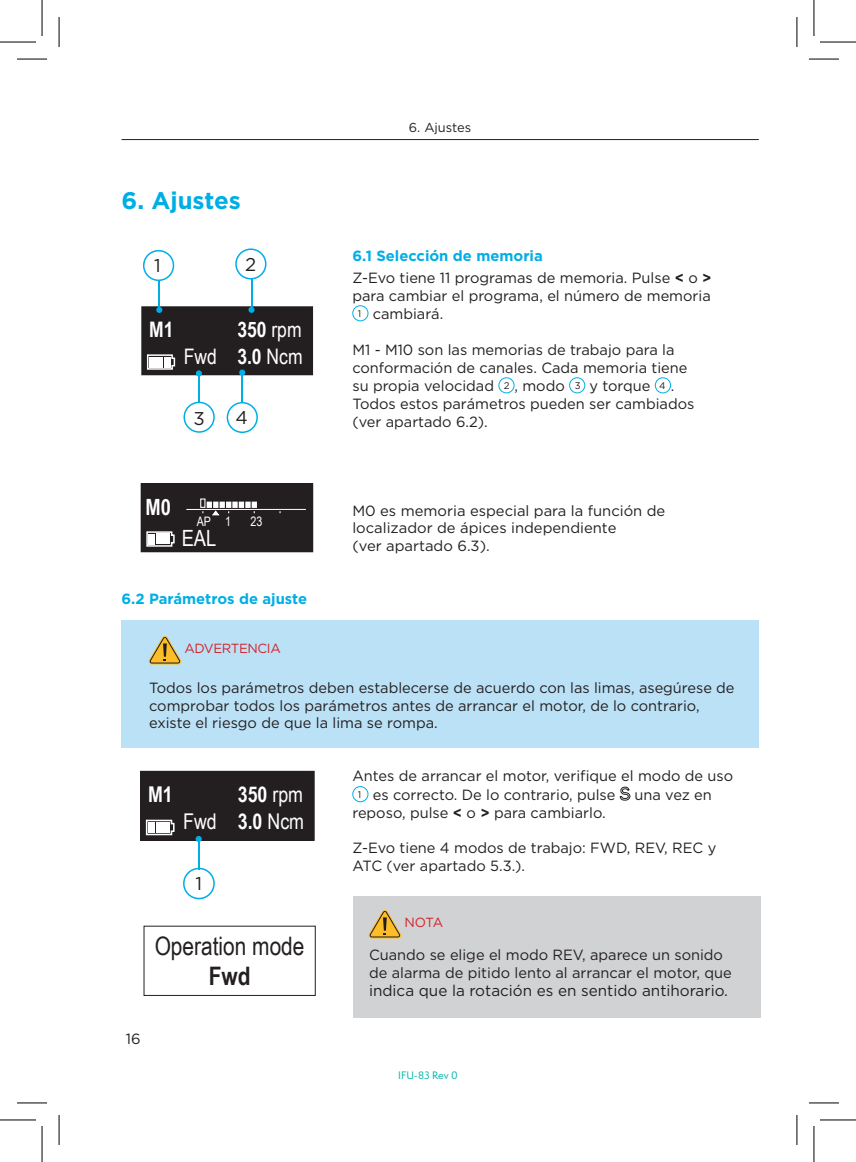
<style>
.page{position:relative;width:856px;height:1162px;background:#fff}
.page>*{position:absolute;margin:0;border:0;box-sizing:border-box;transform-origin:0 0}
.t1{font:25.4px "Arial Narrow";color:#231f20}
.t2{font:700 25.4px "Arial Narrow";color:#231f20}
.t3{font:700 24px "Gotham";color:#00aee6}
.t4{font:22.4px "Arial Narrow";color:#fff}
.t5{font:700 22.4px "Arial Narrow";color:#fff}
.t6{font:21.6px/27.4px "Arial Narrow";color:#fff;text-align:right}
.t7{font:700 21.6px "Arial Narrow";color:#fff}
.t8{font:21.4px/27px "Arial Narrow";color:#fff;text-align:right}
.t9{font:700 21.4px "Arial Narrow";color:#fff}
.t10{font:18.4px "Gotham";color:#231f20}
.t11{font:15.4px "Gotham";color:#231f20}
._1_TÍTULO{font:14.8px/17.8px "Gotham";color:#231f20}
.t12{font:700 14.8px "Gotham";color:#00aee6}
.t13{font:13.2px "Gotham";letter-spacing:-.03em;color:#d1232a}
.t14{font:13px "Gotham";color:#231f20}
.t15{font:13px "Arial Narrow";color:#fff}
.t16{font:500 10px "Semplicita Pro";color:#10bab2}
.t17{font:9.6px "Gotham";color:#231f20}
.s1{font-weight:700}
</style>
<div class="page">
<div style="left:353px;top:896px;width:406px;height:121px;background:#d1d2d4"></div>
<svg style="left:368px;top:910px;width:33px;height:28px"></svg>
<div style="left:121px;top:620px;width:637px;height:127px;background:#bbe1f6"></div>
<svg style="left:148px;top:636px;width:33px;height:28px"></svg>
<div style="left:352px;top:305px;width:16px;height:16px;border:1px solid #00aee6;border-radius:50%"></div>
<div style="left:498px;top:377px;width:16px;height:16px;border:1px solid #00aee6;border-radius:50%"></div>
<div style="left:569px;top:377px;width:16px;height:16px;border:1px solid #00aee6;border-radius:50%"></div>
<div style="left:654px;top:377px;width:16px;height:16px;border:1px solid #00aee6;border-radius:50%"></div>
<div style="left:352px;top:786px;width:16px;height:16px;border:1px solid #00aee6;border-radius:50%"></div>
<svg style="left:619px;top:786px;width:11px;height:14px"></svg>
<hr style="left:121px;top:139px;width:637px;height:1px;background:#231f20">
<div style="left:142px;top:307px;width:170px;height:68px;background:#231f20"></div>
<div style="left:141px;top:306px;width:172px;height:69px;border:1px solid #231f20"></div>
<svg style="left:142px;top:248px;width:125px;height:185px"></svg>
<div style="left:141px;top:483px;width:171px;height:68px;background:#231f20"></div>
<div style="left:141px;top:483px;width:172px;height:69px;border:1px solid #231f20"></div>
<svg style="left:146px;top:531px;width:29px;height:16px"></svg>
<div style="left:149px;top:533px;width:6px;height:11px;background:#fff"></div>
<div style="left:156px;top:533px;width:6px;height:11px;background:#fff"></div>
<div style="left:163px;top:533px;width:7px;height:11px;background:#fff"></div>
<hr style="left:186px;top:509px;width:120px;height:1px;background:#fff">
<div style="left:219px;top:501px;width:6px;height:7px;background:#fff"></div>
<div style="left:206px;top:501px;width:6px;height:7px;background:#fff"></div>
<div style="left:251px;top:501px;width:6px;height:7px;background:#fff"></div>
<div style="left:200px;top:498px;width:5px;height:10px;border:1px solid #fff"></div>
<svg style="left:226px;top:501px;width:28px;height:12px"></svg>
<svg style="left:211px;top:501px;width:8px;height:14px"></svg>
<div style="left:141px;top:771px;width:173px;height:69px;background:#231f20"></div>
<div style="left:140px;top:770px;width:174px;height:70px;border:1px solid #231f20"></div>
<svg style="left:145px;top:819px;width:30px;height:16px"></svg>
<div style="left:148px;top:821px;width:7px;height:11px;background:#fff"></div>
<div style="left:156px;top:821px;width:6px;height:11px;background:#fff"></div>
<div style="left:163px;top:821px;width:7px;height:11px;background:#fff"></div>
<hr style="left:198px;top:838px;width:1px;height:31px;background:#00aee6">
<svg style="left:195px;top:835px;width:7px;height:6px"></svg>
<div style="left:183px;top:867px;width:32px;height:32px;border:2px solid #00aee6;border-radius:50%"></div>
<hr style="left:17px;top:59px;width:30px;height:1px;background:#000">
<hr style="left:808px;top:59px;width:30px;height:1px;background:#000">
<hr style="left:17px;top:1102px;width:30px;height:1px;background:#000">
<hr style="left:808px;top:1102px;width:30px;height:1px;background:#000">
<hr style="left:59px;top:17px;width:1px;height:30px;background:#000">
<hr style="left:59px;top:1114px;width:1px;height:30px;background:#000">
<hr style="left:796px;top:17px;width:1px;height:30px;background:#000">
<hr style="left:796px;top:1114px;width:1px;height:30px;background:#000">
<hr style="left:0;top:42px;width:36px;height:1px;background:#000">
<hr style="left:819px;top:42px;width:36px;height:1px;background:#000">
<hr style="left:0;top:1119px;width:36px;height:1px;background:#000">
<hr style="left:819px;top:1119px;width:36px;height:1px;background:#000">
<hr style="left:42px;top:0;width:1px;height:36px;background:#000">
<hr style="left:42px;top:1125px;width:1px;height:36px;background:#000">
<hr style="left:813px;top:0;width:1px;height:36px;background:#000">
<hr style="left:813px;top:1125px;width:1px;height:36px;background:#000">
<p class="t3" style="left:121px;top:184px;width:121px">6. Ajustes</p>
<p class="t10" style="left:154px;top:255px;width:8px">1</p>
<p class="t10" style="left:245px;top:254px;width:13px">2</p>
<h3 class="t9" style="left:149px;top:313px;width:26px">M1</h3>
<h3 class="t8" style="left:183px;top:314px;width:120px"><span class="s1">350</span> rpm<br>Fwd <span class="s1">3.0</span> Ncm</h3>
<p class="t10" style="left:193px;top:408px;width:13px">3</p>
<p class="t10" style="left:235px;top:407px;width:14px">4</p>
<h3 class="t5" style="left:145px;top:489px;width:27px">M0</h3>
<p class="t15" style="left:197px;top:511px;width:36px">AP 1</p>
<p class="t15" style="left:250px;top:511px;width:13px">23</p>
<h3 class="t4" style="left:182px;top:521px;width:36px">EAL</h3>
<p class="t12" style="left:121px;top:589px;width:187px">6.2 Parámetros de ajuste</p>
<p class="t13" style="left:184px;top:640px;width:98px">ADVERTENCIA</p>
<p class="t14" style="left:408px;top:120px;width:64px">6. Ajustes</p>
<p class="t12" style="left:352px;top:245px;width:192px">6.1 Selección de memoria</p>
<p class="_1_TÍTULO" style="left:352px;top:268px;width:360px">Z-Evo tiene 11 programas de memoria. Pulse <span class="s1">&lt;</span> o <span class="s1">&gt; </span>para cambiar el programa, el número de memoria</p>
<p class="t17" style="left:357px;top:308px;width:5px">1</p>
<p class="_1_TÍTULO" style="left:372px;top:305px;width:72px">cambiará.</p>
<p class="_1_TÍTULO" style="left:352px;top:340px;width:336px">M1 - M10 son las memorias de trabajo para la conformación de canales. Cada memoria tiene su propia velocidad</p>
<p class="t17" style="left:503px;top:380px;width:7px">2</p>
<p class="_1_TÍTULO" style="left:514px;top:377px;width:52px">, modo</p>
<p class="t17" style="left:574px;top:380px;width:7px">3</p>
<p class="_1_TÍTULO" style="left:589px;top:377px;width:62px">y torque</p>
<p class="t17" style="left:658px;top:380px;width:8px">4</p>
<p class="_1_TÍTULO" style="left:352px;top:377px;width:343px;text-indent:318px">.<br>Todos estos parámetros pueden ser cambiados (ver apartado 6.2).</p>
<p class="_1_TÍTULO" style="left:352px;top:501px;width:314px">M0 es memoria especial para la función de localizador de ápices independiente</p>
<p class="_1_TÍTULO" style="left:352px;top:536px;width:139px">(ver apartado 6.3).</p>
<p class="_1_TÍTULO" style="left:149px;top:678px;width:586px">Todos los parámetros deben establecerse de acuerdo con las limas, asegúrese de comprobar todos los parámetros antes de arrancar el motor, de lo contrario, existe el riesgo de que la lima se rompa.</p>
<p class="_1_TÍTULO" style="left:352px;top:766px;width:382px">Antes de arrancar el motor, verifique el modo de uso</p>
<p class="t17" style="left:357px;top:788px;width:5px">1</p>
<p class="_1_TÍTULO" style="left:372px;top:785px;width:244px">es correcto. De lo contrario, pulse</p>
<p class="_1_TÍTULO" style="left:634px;top:785px;width:79px">una vez en</p>
<p class="_1_TÍTULO" style="left:352px;top:803px;width:255px">reposo, pulse <span class="s1">&lt;</span> o <span class="s1">&gt;</span> para cambiarlo.</p>
<p class="_1_TÍTULO" style="left:352px;top:838px;width:365px">Z-Evo tiene 4 modos de trabajo: FWD, REV, REC y<br>ATC (ver apartado 5.3.).</p>
<h3 class="t7" style="left:148px;top:777px;width:26px">M1</h3>
<h3 class="t6" style="left:183px;top:779px;width:122px"><span class="s1">350</span> rpm<br>Fwd <span class="s1">3.0</span> Ncm</h3>
<p class="t10" style="left:195px;top:873px;width:8px">1</p>
<h1 class="t1" style="left:155px;top:927px;width:151px">Operation mode</h1>
<h1 class="t2" style="left:208px;top:956px;width:43px">Fwd</h1>
<p class="_1_TÍTULO" style="left:126px;top:1029px;width:16px">16</p>
<p class="t13" style="left:404px;top:914px;width:40px">NOTA</p>
<p class="_1_TÍTULO" style="left:369px;top:945px;width:364px">Cuando se elige el modo REV, aparece un sonido de alarma de pitido lento al arrancar el motor, que</p>
<p class="t11" style="left:369px;top:981px;width:360px">indica que la rotación es en sentido antihorario.</p>
<p class="t16" style="left:398px;top:1068px;width:61px">IFU-83 Rev 0</p>
</div>
